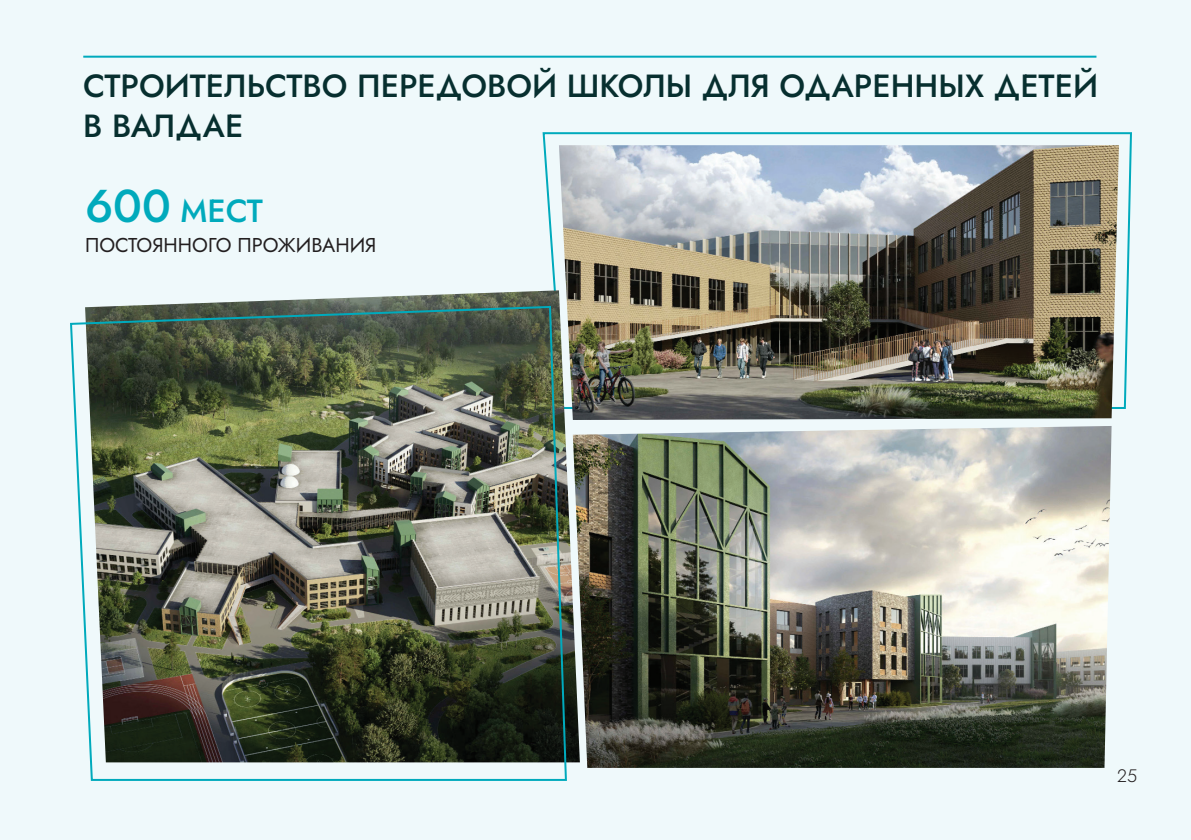
<style>
.page{position:relative;width:1191px;height:840px;background:#fff}
.page>*{position:absolute;margin:0;border:0;box-sizing:border-box;transform-origin:0 0}
.t1{font:500 32px/39.8px "Jost";color:#072f2f}
.t2{font:500 32px "Jost";color:#00aabc}
.t3{font:20px "Jost";color:#231f20}
.t4{font:300 18px "Jost";color:#231f20}
.s1{font-size:46px}
</style>
<div class="page">
<div style="left:0;top:0;width:1191px;height:839px;background:#eff9fb"></div>
<svg style="left:542px;top:132px;width:590px;height:277px"></svg>
<hr style="left:83px;top:56px;width:1013px;height:2px;background:#00aabc">
<img style="left:559px;top:145px;width:560px;height:275px">
<img style="left:149px;top:290px;width:431px;height:472px">
<img style="left:573px;top:425px;width:538px;height:342px">
<img style="left:70px;top:305px;width:498px;height:476px">
<p class="t1" style="left:83px;top:66px;width:1016px">СТРОИТЕЛЬСТВО ПЕРЕДОВОЙ ШКОЛЫ ДЛЯ ОДАРЕННЫХ ДЕТЕЙ<br>В ВАЛДАЕ</p>
<p class="t2" style="left:85px;top:188px;width:179px"><span class="s1">600</span> МЕСТ</p>
<p class="t3" style="left:85px;top:231px;width:293px">ПОСТОЯННОГО ПРОЖИВАНИЯ</p>
<p class="t4" style="left:1117px;top:762px;width:21px">25</p>
</div>
